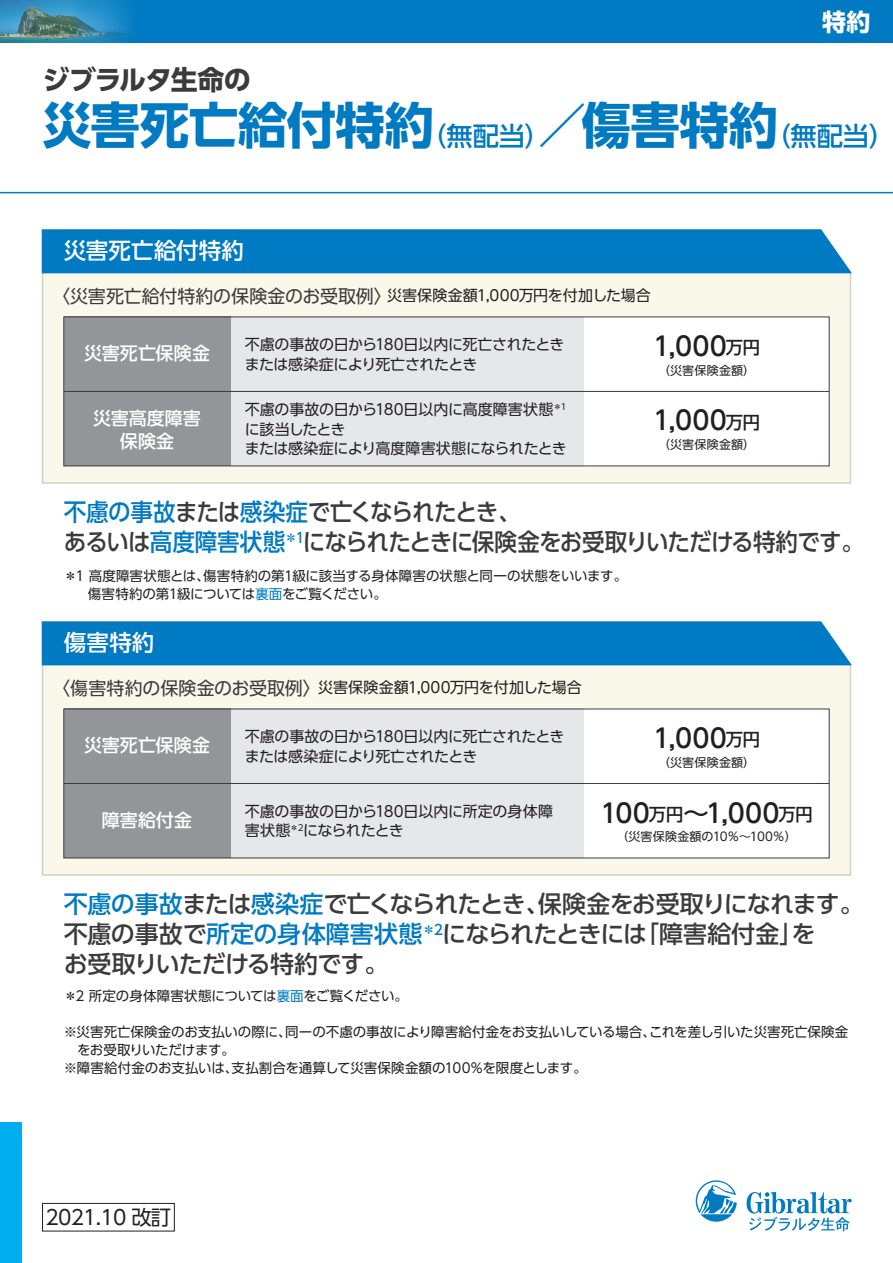
<style>
.page{position:relative;width:893px;height:1263px;background:#fff}
.page>*{position:absolute;margin:0;border:0;box-sizing:border-box;transform-origin:0 0}
.t1{font:700 49.5px "UD Shin Go Pro";letter-spacing:-.01em;color:#007ac2}
.t2{font:700 27px "UD Shin Go Pro";letter-spacing:-.035em;color:#3c3b3c}
.t3{font:500 26.25px "UD Shin Go Pro";letter-spacing:-.005em;color:#007ac2}
.t4{font:500 25.95px "UD Shin Go Pro";letter-spacing:.01em;color:#231f20}
.t5{font:500 24px/30px "UD Shin Go Pro";letter-spacing:-.03em;color:#3c3b3c}
.t6{font:500 24px/30px "UD Shin Go Pro";letter-spacing:-.03em;color:#3c3b3c;scale:.94 1}
.t7{font:500 24px "UD Shin Go Pro";letter-spacing:-.01em;color:#007ac2;scale:.94 1}
.t8{font:500 24px "UD Shin Go Pro";letter-spacing:-.06em;color:#3c3b3c}
.t9{font:700 24px "UD Shin Go Pro";color:#fff}
.t10{font:500 22.5px "UD Shin Go Pro";letter-spacing:.005em;color:#fff}
.t11{font:20.25px "UD Shin Go Pro";letter-spacing:-.04em;color:#231f20}
.t12{font:18px "UD Shin Go Pro";letter-spacing:-.005em;color:#3c3b3c}
.t13{font:500 18px/22.5px "UD Shin Go Pro";letter-spacing:.005em;color:#fff;text-align:center}
.t14{font:500 17.25px "UD Shin Go Pro";letter-spacing:-.005em;color:#231f20}
.t15{font:15px/19.5px "UD Shin Go Pro";letter-spacing:-.02em;color:#231f20}
.t16{font:15px "UD Shin Go Pro";letter-spacing:-.05em;color:#231f20}
.t17{font:500 13.95px "UD Shin Go Pro";color:#007ac2;scale:.94 1}
.t18{font:500 13.95px "UD Shin Go Pro";color:#007ac2}
.t19{font:13.5px/18px "UD Shin Go Pro";letter-spacing:-.01em;color:#231f20}
.t20{font:13.5px "UD Shin Go Pro";letter-spacing:-.03em;color:#231f20}
.t21{font:12px "UD Shin Go Pro";letter-spacing:.02em;color:#231f20}
.t22{font:8.7px "UD Shin Go Pro";color:#231f20}
.s1{font-weight:500;font-size:26.25px}
.s2{color:#007ac2}
.s3{color:#3c3b3c}
</style>
<div class="page">
<div style="left:0;top:1123px;width:21px;height:140px;background:#00aeef"></div>
<svg style="left:41px;top:275px;width:811px;height:209px;background:#f5f2e6"></svg>
<div style="left:64px;top:317px;width:765px;height:149px;background:#fff"></div>
<div style="left:230px;top:317px;width:354px;height:149px;background:#e6e7e9"></div>
<div style="left:64px;top:317px;width:166px;height:149px;background:#939598"></div>
<svg style="left:41px;top:229px;width:811px;height:46px;background:#0f81c4"></svg>
<hr style="left:64px;top:391px;width:765px;height:1px;background:#3c3b3c">
<svg style="left:41px;top:667px;width:811px;height:209px;background:#f5f2e6"></svg>
<div style="left:64px;top:709px;width:765px;height:149px;background:#fff"></div>
<div style="left:230px;top:709px;width:354px;height:149px;background:#e6e7e9"></div>
<div style="left:64px;top:709px;width:166px;height:149px;background:#939598"></div>
<svg style="left:41px;top:621px;width:811px;height:46px;background:#0f81c4"></svg>
<hr style="left:64px;top:783px;width:765px;height:1px;background:#3c3b3c">
<hr style="left:0;top:192px;width:893px;height:1px;background:#007ac2">
<div style="left:42px;top:1203px;width:133px;height:28px;border:1px solid #231f20"></div>
<div style="left:0;top:0;width:893px;height:43px;background:#007ac2"></div>
<svg style="left:747px;top:1192px;width:105px;height:39px"></svg>
<svg style="left:696px;top:1180px;width:41px;height:42px"></svg>
<h2 class="t2" style="left:43px;top:58px;width:210px">ジブラルタ生命の</h2>
<h3 class="t9" style="left:822px;top:3px;width:50px">特約</h3>
<h1 class="t1" style="left:43px;top:85px;width:393px">災害死亡給付特約</h1>
<h1 class="t1" style="left:525px;top:85px;width:255px">／<span class="s1">）</span> 傷害特約</h1>
<h3 class="t3" style="left:421px;top:115px;width:106px">（無配当</h3>
<h3 class="t3" style="left:765px;top:115px;width:132px">（無配当(</h3>
<h3 class="t10" style="left:64px;top:232px;width:182px">災害死亡給付特約</h3>
<p class="t12" style="left:52px;top:281px;width:341px">〈災害死亡給付特約の保険金のお受取例〉</p>
<p class="t15" style="left:387px;top:285px;width:265px">災害保険金額1,000万円を付加した場合</p>
<p class="t13" style="left:84px;top:342px;width:127px">災害死亡保険金</p>
<p class="t13" style="left:93px;top:406px;width:109px">災害高度障害保険金</p>
<p class="t15" style="left:245px;top:334px;width:321px">不慮の事故の日から180日以内に死亡されたときまたは感染症により死亡されたとき</p>
<p class="t22" style="left:553px;top:400px;width:15px">*1</p>
<p class="t15" style="left:245px;top:399px;width:323px">不慮の事故の日から180日以内に高度障害状態に該当したとき<br>または感染症により高度障害状態になられたとき</p>
<h3 class="t4" style="left:653px;top:325px;width:75px">1,000</h3>
<p class="t14" style="left:726px;top:334px;width:36px">万円</p>
<p class="t21" style="left:658px;top:360px;width:98px">（災害保険金額(</p>
<h3 class="t4" style="left:653px;top:400px;width:75px">1,000</h3>
<p class="t14" style="left:726px;top:408px;width:36px">万円</p>
<p class="t21" style="left:658px;top:435px;width:98px">（災害保険金額(</p>
<h3 class="t6" style="left:303px;top:496px;width:598px;text-indent:-239px"><span class="s2">不慮の事故</span>または<span class="s2">感染症</span>で亡くなられたとき、<br>になられたときに保険金をお受取りいただける特約です。</h3>
<h3 class="t7" style="left:64px;top:522px;width:237px"><span class="s3">あるいは</span>高度障害状態</h3>
<p class="t19" style="left:203px;top:566px;width:426px">傷害特約の第1級に該当する身体障害の状態と同一の状態をいいます。</p>
<p class="t17" style="left:285px;top:526px;width:23px">＊1</p>
<p class="t19" style="left:88px;top:566px;width:301px;text-indent:-24px">＊1 高度障害状態とは、<br>傷害特約の第1級については<span class="s2">裏面</span>をご覧ください。</p>
<h3 class="t10" style="left:64px;top:624px;width:92px">傷害特約</h3>
<p class="t12" style="left:52px;top:673px;width:270px">〈傷害特約の保険金のお受取例〉</p>
<p class="t15" style="left:318px;top:677px;width:265px">災害保険金額1,000万円を付加した場合</p>
<p class="t13" style="left:84px;top:734px;width:127px">災害死亡保険金</p>
<p class="t13" style="left:102px;top:808px;width:92px">障害給付金</p>
<p class="t15" style="left:245px;top:726px;width:321px">不慮の事故の日から180日以内に死亡されたとき</p>
<p class="t15" style="left:245px;top:746px;width:234px">または感染症により死亡されたとき</p>
<p class="t15" style="left:245px;top:801px;width:310px">不慮の事故の日から180日以内に所定の身体障</p>
<p class="t15" style="left:245px;top:820px;width:47px">害状態</p>
<p class="t16" style="left:303px;top:819px;width:102px">になられたとき</p>
<p class="t22" style="left:290px;top:821px;width:15px">＊2</p>
<h3 class="t4" style="left:653px;top:717px;width:75px">1,000</h3>
<p class="t14" style="left:726px;top:726px;width:36px">万円</p>
<p class="t21" style="left:658px;top:752px;width:98px">（災害保険金額(</p>
<h3 class="t4" style="left:601px;top:792px;width:51px">100</h3>
<h3 class="t4" style="left:683px;top:792px;width:98px">～1,000</h3>
<p class="t14" style="left:649px;top:800px;width:36px">万円</p>
<p class="t14" style="left:778px;top:800px;width:36px">万円</p>
<p class="t21" style="left:616px;top:827px;width:182px">（災害保険金額の10％~100％(</p>
<h3 class="t5" style="left:64px;top:888px;width:488px"><span class="s2">不慮の事故</span>または<span class="s2">感染症</span>で亡くなられたとき、</h3>
<h3 class="t5" style="left:538px;top:888px;width:327px">保険金をお受取りになれます。</h3>
<h3 class="t5" style="left:635px;top:918px;width:182px">「障害給付金を」</h3>
<h3 class="t5" style="left:64px;top:918px;width:360px">不慮の事故で<span class="s2">所定の身体障害状態</span>お受取りいただける特約です。</h3>
<p class="t19" style="left:64px;top:987px;width:346px">＊2 所定の身体障害状態については<span class="s2">裏面</span>をご覧ください。</p>
<h3 class="t8" style="left:442px;top:914px;width:206px">になられたときには</h3>
<p class="t18" style="left:422px;top:918px;width:23px">＊2</p>
<p class="t19" style="left:64px;top:1023px;width:230px">※災害死亡保険金のお支払いの際に、</p>
<p class="t20" style="left:64px;top:1039px;width:173px">　をお受取りいただけます。</p>
<p class="t19" style="left:232px;top:1059px;width:357px">支払割合を通算して災害保険金額の100%を限度とします。</p>
<p class="t19" style="left:285px;top:1023px;width:372px">同ーの不慮の事故により障害給付金をお支払いしている場合、</p>
<p class="t19" style="left:649px;top:1023px;width:201px">これを差し引いた災害死亡保険金</p>
<p class="t19" style="left:64px;top:1059px;width:176px">※障害給付金のお支払いは、</p>
<h3 class="t11" style="left:46px;top:1201px;width:127px">2021.10 改訂</h3>
</div>
